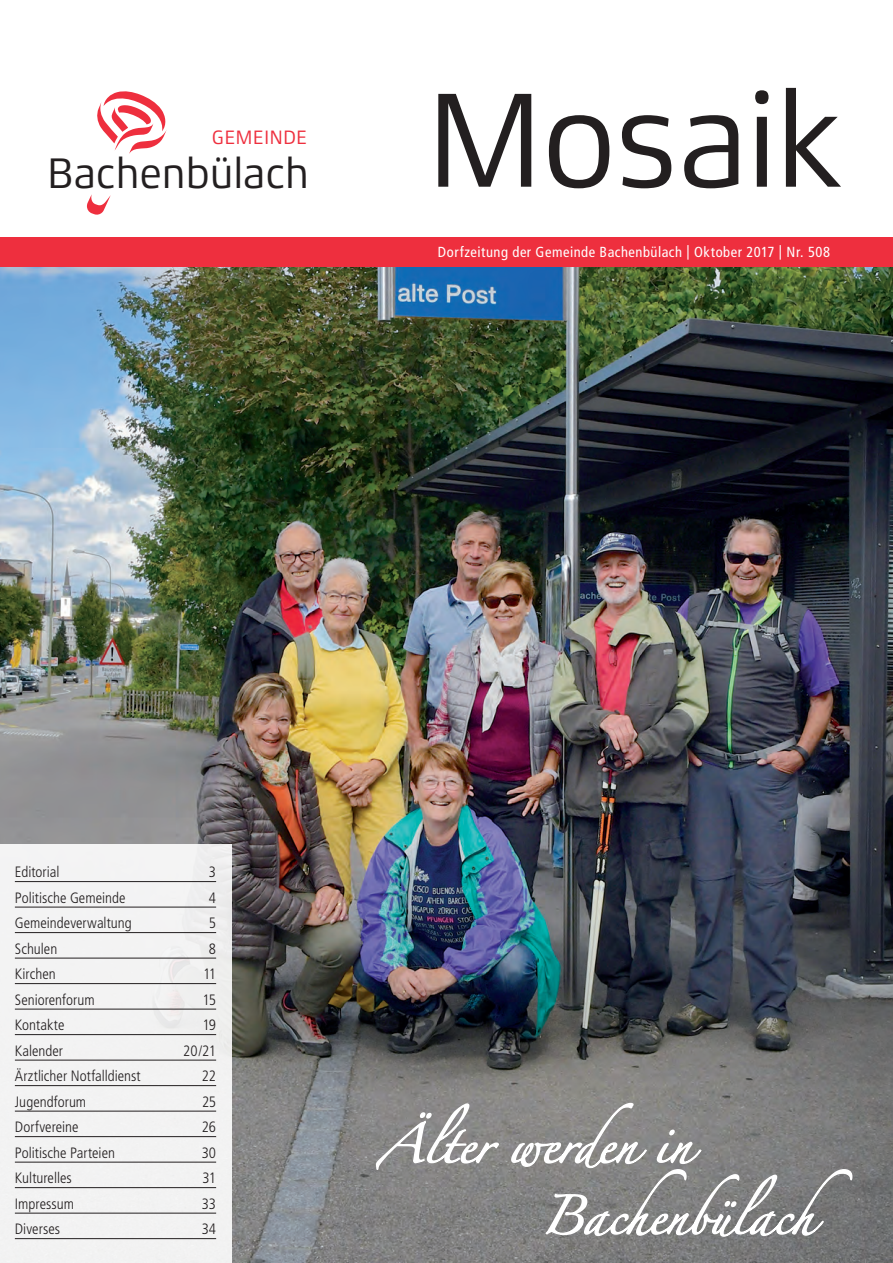
<style>
.page{position:relative;width:893px;height:1263px;background:#fff}
.page>*{position:absolute;margin:0;border:0;box-sizing:border-box;transform-origin:0 0}
.t1{font:136.5px "Xenois Sans Pro";letter-spacing:-.025em;color:#231f20}
.t2{font:43.5px "Xenois Sans Pro";letter-spacing:-.015em;color:#231f20}
.t3{font:19.65px "Xenois Sans Pro";letter-spacing:.005em;color:#ee2f3e}
.t4{font:300 condensed 15px "Frutiger";color:#231f20}
.t5{font:condensed 14.55px "Frutiger";letter-spacing:.035em;color:#fff}
</style>
<div class="page">
<img style="left:0;top:267px;width:893px;height:996px">
<div style="left:0;top:844px;width:232px;height:419px;background:#f3f3f3"></div>
<div style="left:0;top:237px;width:893px;height:30px;background:#ee2f3e"></div>
<svg style="left:97px;top:91px;width:70px;height:63px"></svg>
<svg style="left:87px;top:194px;width:24px;height:21px"></svg>
<hr style="left:15px;top:881px;width:201px;height:1px;background:#231f20">
<hr style="left:15px;top:907px;width:201px;height:1px;background:#231f20">
<hr style="left:15px;top:932px;width:201px;height:1px;background:#231f20">
<hr style="left:15px;top:958px;width:201px;height:1px;background:#231f20">
<hr style="left:15px;top:983px;width:201px;height:1px;background:#231f20">
<hr style="left:15px;top:1009px;width:201px;height:1px;background:#231f20">
<hr style="left:15px;top:1034px;width:201px;height:1px;background:#231f20">
<hr style="left:15px;top:1060px;width:201px;height:1px;background:#231f20">
<hr style="left:15px;top:1085px;width:201px;height:1px;background:#231f20">
<hr style="left:15px;top:1111px;width:201px;height:1px;background:#231f20">
<hr style="left:15px;top:1136px;width:201px;height:1px;background:#231f20">
<hr style="left:15px;top:1162px;width:201px;height:1px;background:#231f20">
<hr style="left:15px;top:1187px;width:201px;height:1px;background:#231f20">
<hr style="left:15px;top:1213px;width:201px;height:1px;background:#231f20">
<hr style="left:15px;top:1238px;width:201px;height:1px;background:#231f20">
<svg style="left:375px;top:1102px;width:478px;height:136px"></svg>
<h3 class="t3" style="left:212px;top:126px;width:97px">GEMEINDE</h3>
<h2 class="t2" style="left:47px;top:148px;width:264px">Bachenbülach</h2>
<h1 class="t1" style="left:425px;top:63px;width:422px">Mosaik</h1>
<p class="t5" style="left:438px;top:244px;width:394px">Dorfzeitung der Gemeinde Bachenbülach | Oktober 2017 | Nr. 508</p>
<p class="t4" style="left:15px;top:863px;width:46px">Editorial</p>
<p class="t4" style="left:209px;top:863px;width:9px">3</p>
<p class="t4" style="left:15px;top:889px;width:112px">Politische Gemeinde</p>
<p class="t4" style="left:209px;top:889px;width:9px">4</p>
<p class="t4" style="left:15px;top:914px;width:118px">Gemeindeverwaltung</p>
<p class="t4" style="left:209px;top:914px;width:9px">5</p>
<p class="t4" style="left:15px;top:940px;width:44px">Schulen</p>
<p class="t4" style="left:209px;top:940px;width:9px">8</p>
<p class="t4" style="left:15px;top:965px;width:42px">Kirchen</p>
<p class="t4" style="left:203px;top:965px;width:15px">11</p>
<p class="t4" style="left:15px;top:991px;width:81px">Seniorenforum</p>
<p class="t4" style="left:203px;top:991px;width:15px">15</p>
<p class="t4" style="left:15px;top:1016px;width:51px">Kontakte</p>
<p class="t4" style="left:202px;top:1016px;width:15px">19</p>
<p class="t4" style="left:15px;top:1042px;width:50px">Kalender</p>
<p class="t4" style="left:183px;top:1042px;width:34px">20/21</p>
<p class="t4" style="left:15px;top:1067px;width:127px">Ärztlicher Notfalldienst</p>
<p class="t4" style="left:202px;top:1067px;width:16px">22</p>
<p class="t4" style="left:15px;top:1093px;width:73px">Jugendforum</p>
<p class="t4" style="left:202px;top:1093px;width:16px">25</p>
<p class="t4" style="left:15px;top:1118px;width:65px">Dorfvereine</p>
<p class="t4" style="left:202px;top:1118px;width:16px">26</p>
<p class="t4" style="left:15px;top:1144px;width:102px">Politische Parteien</p>
<p class="t4" style="left:202px;top:1144px;width:16px">30</p>
<p class="t4" style="left:15px;top:1169px;width:58px">Kulturelles</p>
<p class="t4" style="left:202px;top:1169px;width:15px">31</p>
<p class="t4" style="left:15px;top:1195px;width:61px">Impressum</p>
<p class="t4" style="left:202px;top:1195px;width:16px">33</p>
<p class="t4" style="left:15px;top:1220px;width:47px">Diverses</p>
<p class="t4" style="left:202px;top:1220px;width:16px">34</p>
</div>
